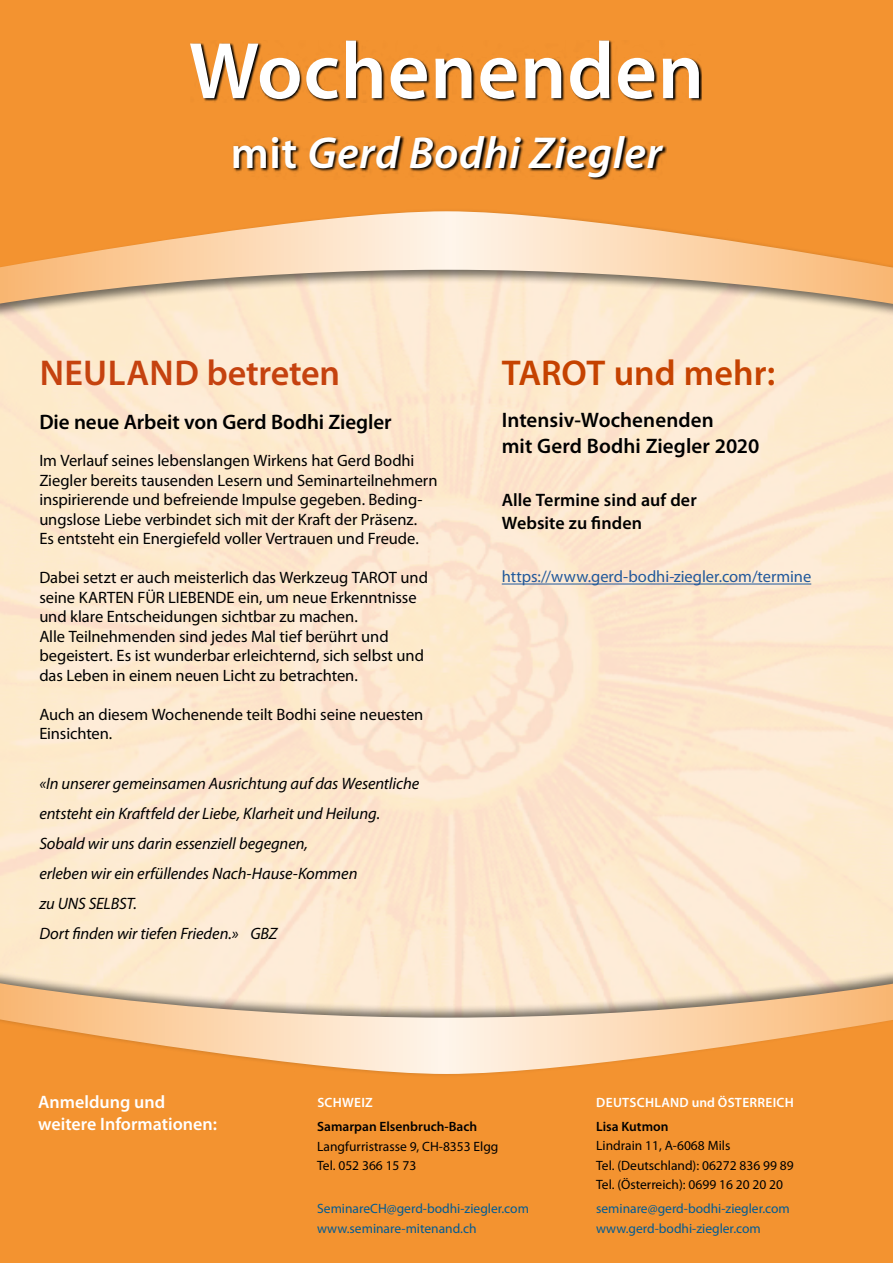
<style>
.page{position:relative;width:893px;height:1263px;background:#f39330}
.page>*{position:absolute;margin:0;border:0;box-sizing:border-box;transform-origin:0 0}
.t1{font:600 81px "Myriad Pro";letter-spacing:.01em;color:#fff}
.t2{font:italic 600 45px "Myriad Pro";letter-spacing:.01em;color:#fff}
.t3{font:600 36px "Myriad Pro";letter-spacing:-.005em;color:#c5420f}
.t4{font:600 36px "Myriad Pro";color:#c54200}
.t5{font:600 21px/26.5px "Myriad Pro";color:#000}
.t6{font:600 18px/22.2px "Myriad Pro";letter-spacing:.005em;color:#000}
.t7{font:600 18px/22.5px "Myriad Pro";color:#fff}
.t8{font:16.5px/19.5px "Myriad Pro";letter-spacing:-.005em;color:#000}
.t9{font:italic 16.5px/30px "Myriad Pro";letter-spacing:-.005em;color:#000}
.t10{font:16.5px "Myriad Pro";color:#22599b}
.t11{font:13.5px/19.5px "Myriad Pro";color:#000}
.t12{font:13.5px/19.5px "Myriad Pro";color:#005b94}
.t13{font:600 13.5px "Myriad Pro";color:#000}
.t14{font:600 13.5px "Myriad Pro";letter-spacing:.02em;color:#fff}
.s1{font-style:normal}
</style>
<div class="page">
<img style="left:0;top:320px;width:893px;height:649px">
<svg style="left:191px;top:41px;width:511px;height:61px"></svg>
<div style="left:0;top:969px;width:893px;height:109px;background:#000;opacity:.55"></div>
<svg style="left:0;top:983px;width:893px;height:91px"></svg>
<div style="left:0;top:208px;width:893px;height:112px;background:#000;opacity:.55"></div>
<svg style="left:0;top:211px;width:893px;height:93px"></svg>
<hr style="left:502px;top:584px;width:309px;height:1px;background:#22599b">
<svg style="left:233px;top:135px;width:434px;height:45px"></svg>
<h1 class="t1" style="left:189px;top:26px;width:517px">Wochenenden</h1>
<h2 class="t2" style="left:231px;top:128px;width:433px"><span class="s1">mit</span> Gerd Bodhi Ziegler</h2>
<h3 class="t3" style="left:40px;top:353px;width:302px">NEULAND betreten</h3>
<p class="t5" style="left:39px;top:409px;width:354px">Die neue Arbeit von Gerd Bodhi Ziegler</p>
<p class="t8" style="left:39px;top:451px;width:400px">Im Verlauf seines lebenslangen Wirkens hat Gerd Bodhi Ziegler bereits tausenden Lesern und Seminarteilnehmern inspirierende und befreiende Impulse gegeben. Beding&shy;ungslose Liebe verbindet sich mit der Kraft der Präsenz.<br>Es entsteht ein Energiefeld voller Vertrauen und Freude.</p>
<p class="t8" style="left:39px;top:568px;width:390px">Dabei setzt er auch meisterlich das Werkzeug TAROT und seine KARTEN FÜR LIEBENDE ein, um neue Erkenntnisse und klare Entscheidungen sichtbar zu machen.<br>Alle Teilnehmenden sind jedes Mal tief berührt und begeistert. Es ist wunderbar erleichternd, sich selbst und das Leben in einem neuen Licht zu betrachten.</p>
<p class="t8" style="left:39px;top:705px;width:386px">Auch an diesem Wochenende teilt Bodhi seine neuesten<br>Einsichten.</p>
<p class="t9" style="left:39px;top:769px;width:381px">«In unserer gemeinsamen Ausrichtung auf das Wesentliche entsteht ein Kraftfeld der Liebe, Klarheit und Heilung.<br>Sobald wir uns darin essenziell begegnen,<br>erleben wir ein erfüllendes Nach-Hause-Kommen<br>zu UNS SELBST.<br>Dort finden wir tiefen Frieden.» GBZ</p>
<h3 class="t4" style="left:502px;top:353px;width:275px">TAROT und mehr:</h3>
<p class="t5" style="left:502px;top:407px;width:259px">Intensiv-Wochenenden<br>mit Gerd Bodhi Ziegler 2020</p>
<p class="t6" style="left:502px;top:489px;width:196px">Alle Termine sind auf der<br>Website zu finden</p>
<p class="t10" style="left:502px;top:568px;width:311px">https://www.gerd-bodhi-ziegler.com/termine</p>
<p class="t7" style="left:38px;top:1091px;width:180px">Anmeldung und weitere Informationen:</p>
<p class="t14" style="left:317px;top:1095px;width:57px">SCHWEIZ</p>
<p class="t13" style="left:317px;top:1119px;width:161px">Samarpan Elsenbruch-Bach</p>
<p class="t11" style="left:317px;top:1136px;width:183px">Langfurristrasse 9, CH-8353 Elgg<br>Tel. 052 366 15 73</p>
<p class="t12" style="left:317px;top:1199px;width:213px">SeminareCH@gerd-bodhi-ziegler.com www.seminare-mitenand.ch</p>
<p class="t14" style="left:596px;top:1095px;width:199px">DEUTSCHLAND und ÖSTERREICH</p>
<p class="t13" style="left:596px;top:1119px;width:74px">Lisa Kutmon</p>
<p class="t11" style="left:596px;top:1136px;width:199px">Lindrain 11, A-6068 Mils<br>Tel. (Deutschland): 06272 836 99 89<br>Tel. (Österreich): 0699 16 20 20 20</p>
<p class="t12" style="left:596px;top:1199px;width:195px">seminare@gerd-bodhi-ziegler.com www.gerd-bodhi-ziegler.com</p>
</div>
